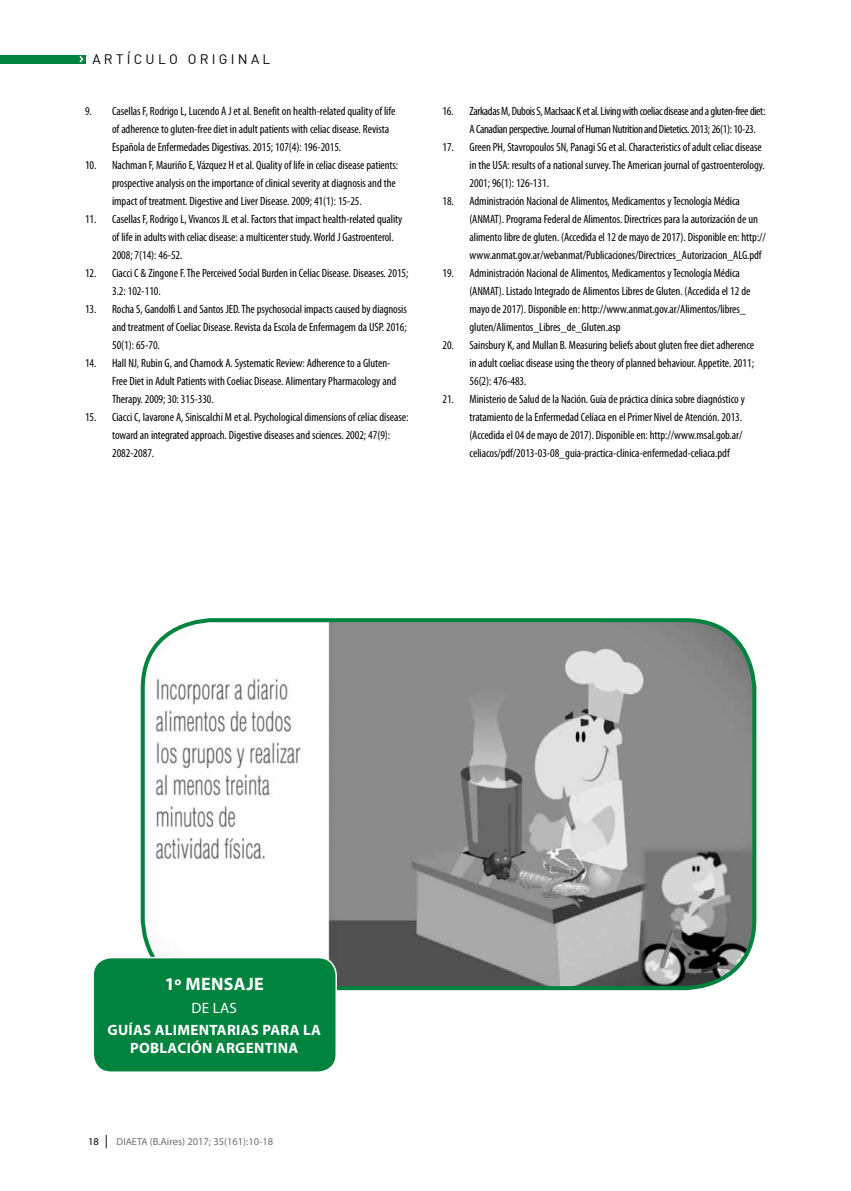
<style>
.page{position:relative;width:851px;height:1191px;background:#fff}
.page>*{position:absolute;margin:0;border:0;box-sizing:border-box;transform-origin:0 0}
.t1{font:700 18px "Myriad Pro";letter-spacing:.02em;color:#fff}
.t2{font:700 15px "Myriad Pro";letter-spacing:.02em;color:#fff}
.t3{font:15px "Myriad Pro";color:#fff}
.t4{font:13.5px "DIN";letter-spacing:.24em;color:#000}
.t5{font:condensed 12px/18px "Myriad Pro";letter-spacing:-.005em;color:#000}
.t6{font:condensed 12px/18px "Myriad Pro";letter-spacing:-.03em;color:#000}
.t7{font:10.5px "Myriad Pro";color:#706f6f}
.s1{color:#000}
.s2{font-size:13.5px;color:#000}
.s3{font-size:10.2px}
</style>
<div class="page">
<div style="left:0;top:55px;width:86px;height:9px;background:#00833e"></div>
<svg style="left:79px;top:56px;width:4px;height:6px"></svg>
<img style="left:143px;top:620px;width:611px;height:366px">
<div style="left:141px;top:618px;width:615px;height:372px;border:4px solid #00833e;border-radius:68px"></div>
<div style="left:93px;top:957px;width:243px;height:115px;background:#00833e;border-radius:18px"></div>
<div style="left:92px;top:956px;width:245px;height:117px;border:2px solid #fff;border-radius:18px"></div>
<p class="t4" style="left:92px;top:51px;width:169px">ARTÍCULO OR IGINAL</p>
<p class="t5" style="left:112px;top:103px;width:285px;text-indent:-27px">9. Casellas F, Rodrigo L, Lucendo A J et al. Benefit on health-related quality of life of adherence to gluten-free diet in adult patients with celiac disease. Revista<br>Española de Enfermedades Digestivas. 2015; 107(4): 196-2015.</p>
<p class="t5" style="left:112px;top:157px;width:287px;text-indent:-27px">10. Nachman F, Mauriño E, Vázquez H et al. Quality of life in celiac disease patients: prospective analysis on the importance of clinical severity at diagnosis and the impact of treatment. Digestive and Liver Disease. 2009; 41(1): 15-25.</p>
<p class="t5" style="left:112px;top:211px;width:292px;text-indent:-27px">11. Casellas F, Rodrigo L, Vivancos JL et al. Factors that impact health-related quality of life in adults with celiac disease: a multicenter study. World J Gastroenterol.<br>2008; 7(14): 46-52.</p>
<p class="t5" style="left:112px;top:265px;width:298px;text-indent:-27px">12. Ciacci C &amp; Zingone F. The Perceived Social Burden in Celiac Disease. Diseases. 2015;<br>3.2: 102-110.</p>
<p class="t5" style="left:112px;top:301px;width:296px;text-align:justify;text-indent:-27px">13. Rocha S, Gandolfi L and Santos JED. The psychosocial impacts caused by diagnosis and treatment of Coeliac Disease. Revista da Escola de Enfermagem da USP. 2016; 50(1): 65-70.</p>
<p class="t5" style="left:112px;top:355px;width:285px;text-indent:-27px">14. Hall NJ, Rubin G, and Charnock A. Systematic Review: Adherence to a Gluten-<br>Free Diet in Adult Patients with Coeliac Disease. Alimentary Pharmacology and<br>Therapy. 2009; 30: 315-330.</p>
<p class="t5" style="left:112px;top:409px;width:298px;text-indent:-27px">15. Ciacci C, Iavarone A, Siniscalchi M et al. Psychological dimensions of celiac disease: toward an integrated approach. Digestive diseases and sciences. 2002; 47(9):<br>2082-2087.</p>
<p class="t6" style="left:469px;top:103px;width:297px;text-indent:-27px">16. Zarkadas M, Dubois S, MacIsaac K et al. Living with coeliac disease and a gluten-free diet:<br>A Canadian perspective. Journal of Human Nutrition and Dietetics. 2013; 26(1): 10-23.</p>
<p class="t5" style="left:469px;top:139px;width:296px;text-indent:-27px">17. Green PH, Stavropoulos SN, Panagi SG et al. Characteristics of adult celiac disease in the USA: results of a national survey. The American journal of gastroenterology.<br>2001; 96(1): 126-131.</p>
<p class="t5" style="left:469px;top:193px;width:298px;text-indent:-27px">18. Administración Nacional de Alimentos, Medicamentos y Tecnología Médica (ANMAT). Programa Federal de Alimentos. Directrices para la autorización de un alimento libre de gluten. (Accedida el 12 de mayo de 2017). Disponible en: http:// www.anmat.gov.ar/webanmat/Publicaciones/Directrices_Autorizacion_ALG.pdf</p>
<p class="t5" style="left:469px;top:265px;width:282px;text-indent:-27px">19. Administración Nacional de Alimentos, Medicamentos y Tecnología Médica (ANMAT). Listado Integrado de Alimentos Libres de Gluten. (Accedida el 12 de mayo de 2017). Disponible en: http://www.anmat.gov.ar/Alimentos/libres_ gluten/Alimentos_Libres_de_Gluten.asp</p>
<p class="t5" style="left:469px;top:337px;width:286px;text-align:justify;text-indent:-27px">20. Sainsbury K, and Mullan B. Measuring beliefs about gluten free diet adherence in adult coeliac disease using the theory of planned behaviour. Appetite. 2011; 56(2): 476-483.</p>
<p class="t5" style="left:469px;top:391px;width:277px;text-indent:-27px">21. Ministerio de Salud de la Nación. Guía de práctica clínica sobre diagnóstico y tratamiento de la Enfermedad Celíaca en el Primer Nivel de Atención. 2013. (Accedida el 04 de mayo de 2017). Disponible en: http://www.msal.gob.ar/ celiacos/pdf/2013-03-08_guia-practica-clinica-enfermedad-celiaca.pdf</p>
<h1 class="t1" style="left:165px;top:974px;width:100px">1º MENSAJE</h1>
<p class="t3" style="left:191px;top:999px;width:30px">de las</p>
<p class="t2" style="left:107px;top:1021px;width:119px">GUÍAS ALIMENTARIA</p>
<p class="t2" style="left:251px;top:1021px;width:22px">S PARA</p>
<p class="t2" style="left:303px;top:1021px;width:17px">LA</p>
<p class="t2" style="left:130px;top:1039px;width:97px">POBLACIÓN ARG</p>
<p class="t2" style="left:246px;top:1039px;width:52px">ENTINA</p>
<p class="t7" style="left:88px;top:1135px;width:186px"><span class="s1">18</span> <span class="s2">|</span> <span class="s3">DIAETA</span> (B.Aires) 2017; 35(161):10-18</p>
</div>
